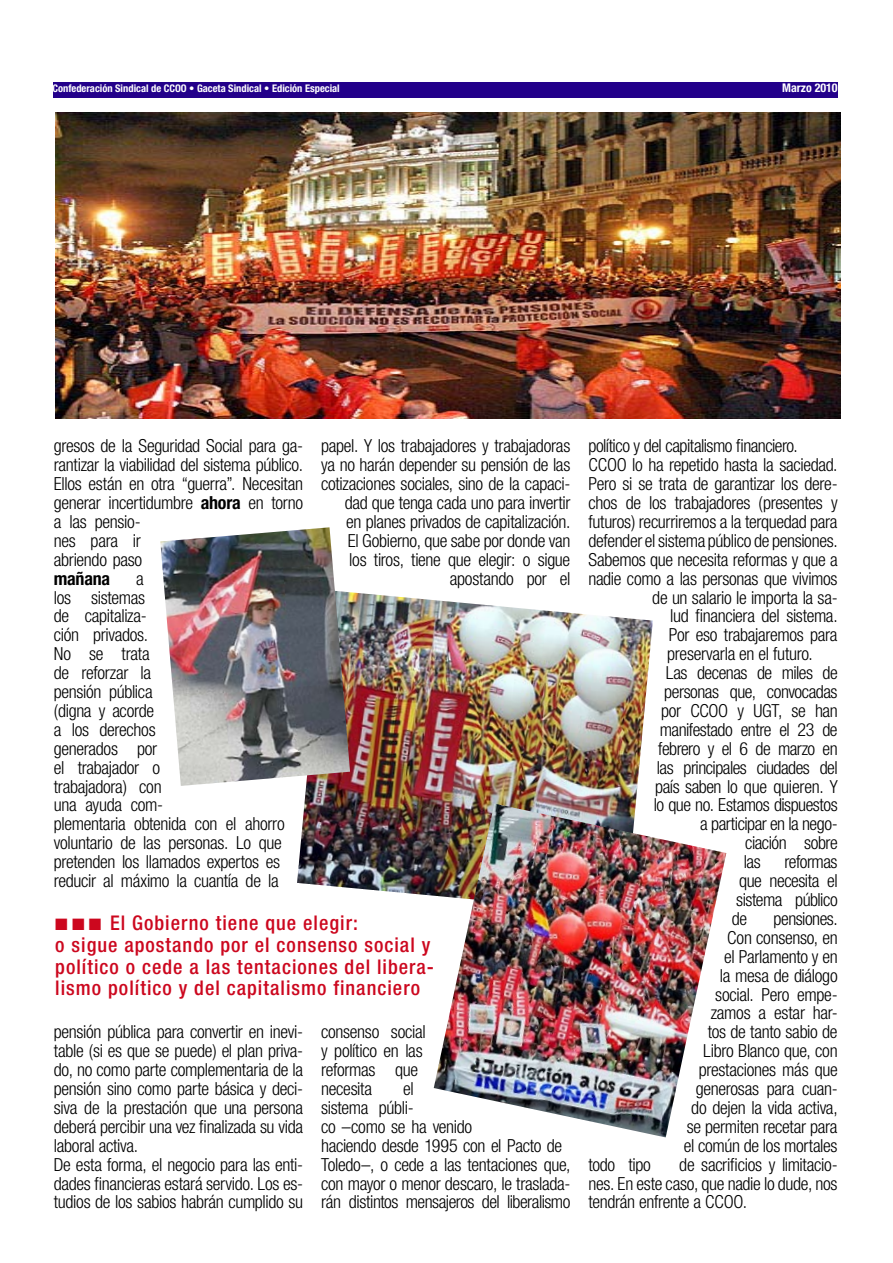
<style>
.page{position:relative;width:893px;height:1263px;background:#fff}
.page>*{position:absolute;margin:0;border:0;box-sizing:border-box;transform-origin:0 0}
.t1{font:500 condensed 20.25px/21.8px "Helvetica Neue";letter-spacing:.05em;color:#cc071e}
.t2{font:300 condensed 18px/18.9px "Helvetica Neue";letter-spacing:-.02em;color:#000}
.t3{font:700 condensed 18px "Helvetica Neue";letter-spacing:-.015em;color:#000}
.t4{font:700 condensed 12px "Helvetica Neue";color:#fff}
.t5{font:700 condensed 10.5px "Helvetica Neue";color:#fff}
.s1{font-weight:700}
</style>
<div class="page">
<div style="left:53px;top:83px;width:785px;height:15px;background:#23008a"></div>
<img style="left:55px;top:112px;width:785px;height:306px">
<img style="left:297px;top:592px;width:356px;height:304px">
<img style="left:160px;top:527px;width:190px;height:259px">
<img style="left:434px;top:803px;width:292px;height:334px">
<p class="t5" style="left:52px;top:82px;width:289px">Confederación Sindical de CCOO • Gaceta Sindical • Edición Especial</p>
<p class="t4" style="left:782px;top:80px;width:57px">Marzo 2010</p>
<p class="t2" style="left:54px;top:436px;width:251px">gresos de la Seguridad Social para ga&shy;rantizar la viabilidad del sistema público.<br>Ellos están en otra “guerra”. Necesitan generar incertidumbre <span class="s1">ahora</span> en torno a las pensio-<br>nes para ir<br>abriendo paso</p>
<p class="t3" style="left:54px;top:567px;width:58px">mañana</p>
<p class="t2" style="left:54px;top:569px;width:232px;text-indent:82px">a<br>los sistemas<br>de capitaliza-<br>ción privados.<br>No se trata<br>de reforzar la<br>pensión pública<br>(digna y acorde<br>a los derechos<br>generados por<br>el trabajador o<br>trabajadora) con<br>una ayuda com-<br>plementaria obtenida con el ahorro voluntario de las personas. Lo que pretenden los llamados expertos es reducir al máximo la cuantía de la</p>
<p class="t2" style="left:321px;top:436px;width:251px;text-align:right">papel. Y los trabajadores y trabajadoras ya no harán depender su pensión de las cotizaciones sociales, sino de la capaci&shy;dad que tenga cada uno para invertir<br>en planes privados de capitalización.<br>El Gobierno, que sabe por donde van<br>los tiros, tiene que elegir: o sigue apostando por el</p>
<p class="t1" style="left:55px;top:912px;width:380px">■ ■ ■ El Gobierno tiene que elegir:<br>o sigue apostando por el consenso social y político o cede a las tentaciones del libera&shy;lismo político y del capitalismo financiero</p>
<p class="t2" style="left:54px;top:1022px;width:251px">pensión pública para convertir en inevi&shy;table (si es que se puede) el plan priva&shy;do, no como parte complementaria de la pensión sino como parte básica y deci&shy;siva de la prestación que una persona deberá percibir una vez finalizada su vida laboral activa.<br>De esta forma, el negocio para las enti&shy;dades financieras estará servido. Los es&shy;tudios de los sabios habrán cumplido su</p>
<p class="t2" style="left:321px;top:1022px;width:106px">consenso social y político en las reformas que necesita</p>
<p class="t2" style="left:321px;top:1079px;width:251px;text-indent:82px">el<br>sistema públi-<br>co –como se ha venido<br>haciendo desde 1995 con el Pacto de<br>Toledo–, o cede a las tentaciones que, con mayor o menor descaro, le traslada&shy;rán distintos mensajeros del liberalismo</p>
<p class="t2" style="left:588px;top:436px;width:211px">político y del capitalismo financiero.</p>
<p class="t2" style="left:588px;top:455px;width:251px">CCOO lo ha repetido hasta la saciedad.</p>
<p class="t2" style="left:588px;top:474px;width:251px">Pero si se trata de garantizar los dere-</p>
<p class="t2" style="left:588px;top:493px;width:251px">chos de los trabajadores (presentes y</p>
<p class="t2" style="left:588px;top:512px;width:251px">futuros) recurriremos a la terquedad para</p>
<p class="t2" style="left:588px;top:531px;width:251px">defender el sistema público de pensiones.</p>
<p class="t2" style="left:588px;top:550px;width:251px">Sabemos que necesita reformas y que a</p>
<p class="t2" style="left:588px;top:569px;width:251px">nadie como a las personas que vivimos</p>
<p class="t2" style="left:652px;top:588px;width:187px">de un salario le importa la sa-</p>
<p class="t2" style="left:670px;top:606px;width:169px">lud financiera del sistema.</p>
<p class="t2" style="left:669px;top:625px;width:170px">Por eso trabajaremos para</p>
<p class="t2" style="left:667px;top:644px;width:147px">preservarla en el futuro.</p>
<p class="t2" style="left:666px;top:663px;width:173px">Las decenas de miles de</p>
<p class="t2" style="left:664px;top:682px;width:175px">personas que, convocadas</p>
<p class="t2" style="left:661px;top:701px;width:178px">por CCOO y UGT, se han</p>
<p class="t2" style="left:660px;top:720px;width:179px">manifestado entre el 23 de</p>
<p class="t2" style="left:658px;top:739px;width:181px">febrero y el 6 de marzo en</p>
<p class="t2" style="left:657px;top:758px;width:182px">las principales ciudades del</p>
<p class="t2" style="left:655px;top:777px;width:184px">país saben lo que quieren. Y</p>
<p class="t2" style="left:654px;top:795px;width:185px">lo que no. Estamos dispuestos</p>
<p class="t2" style="left:700px;top:814px;width:139px">a participar en la nego-</p>
<p class="t2" style="left:745px;top:833px;width:94px">ciación sobre</p>
<p class="t2" style="left:744px;top:852px;width:19px">las</p>
<p class="t2" style="left:784px;top:852px;width:55px">reformas</p>
<p class="t2" style="left:739px;top:871px;width:100px">que necesita el</p>
<p class="t2" style="left:736px;top:890px;width:103px">sistema público</p>
<p class="t2" style="left:732px;top:909px;width:17px">de</p>
<p class="t2" style="left:684px;top:909px;width:155px;text-align:right">pensiones.<br>Con consenso, en<br>el Parlamento y en<br>la mesa de diálogo social. Pero empe&shy;zamos a estar har-<br>tos de tanto sabio de<br>Libro Blanco que, con prestaciones más que generosas para cuan&shy;do dejen la vida activa, se permiten recetar para el común de los mortales</p>
<p class="t2" style="left:588px;top:1155px;width:251px;text-align:justify;text-indent:91px">de sacrificios y limitacio&shy;nes. En este caso, que nadie lo dude, nos tendrán enfrente a CCOO.</p>
<p class="t2" style="left:588px;top:1155px;width:64px">todo tipo</p>
</div>
